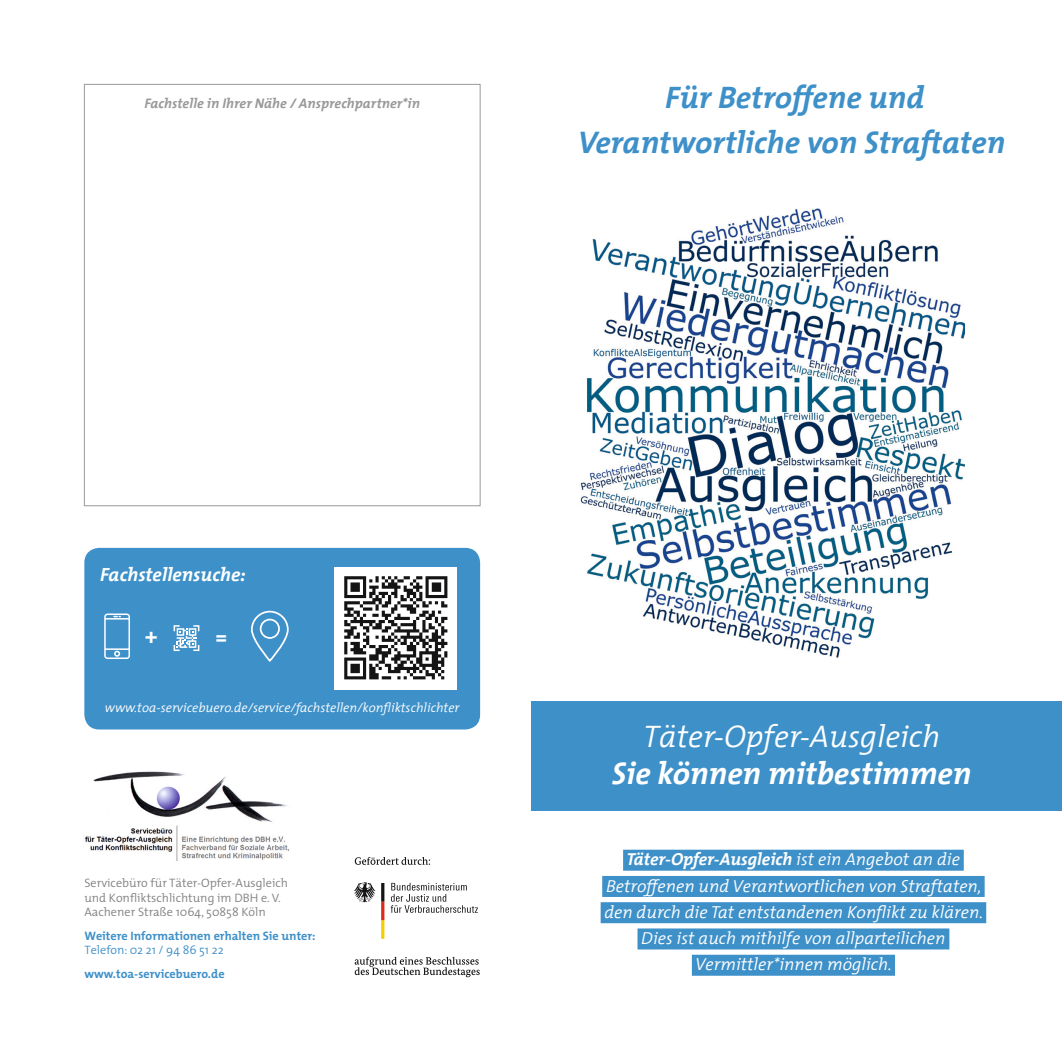
<style>
.page{position:relative;width:1062px;height:1062px;background:#fff}
.page>*{position:absolute;margin:0;border:0;box-sizing:border-box;transform-origin:0 0}
.t1{font:italic 700 31.5px/45.5px "The Mix";color:#3e90c9;text-align:center}
.t2{font:italic 300 31.5px "The Mix 4";color:#fff}
.t3{font:italic 700 31.5px "The Mix";color:#fff}
.t4{font:italic 700 21.7px "The Mix";color:#fff}
.t5{font:italic 700 19.25px "The Mix";color:#fff}
.t6{font:italic 300 17.5px/26.2px "The Mix 4";color:#fff;text-align:center}
.t7{font:italic 700 17.5px "The Mix";color:#fff}
.t8{font:italic 700 14px "The Mix";color:#999}
.t9{font:italic 300 13.12px "The Mix 4";color:#fff}
.t10{font:300 12.25px/14.7px "The Mix";color:#818181}
.t11{font:700 12.25px "The Mix";color:#3e90c9}
.t12{font:300 12.25px "The Mix";color:#3e90c9}
.s1{font-family:"The Mix 4";font-weight:300}
</style>
<div class="page">
<svg style="left:354px;top:857px;width:126px;height:120px"></svg>
<img style="left:84px;top:771px;width:205px;height:90px">
<div style="left:84px;top:548px;width:396px;height:181px;background:#3e90c9;border-radius:15px"></div>
<svg style="left:104px;top:613px;width:26px;height:46px"></svg>
<svg style="left:174px;top:625px;width:25px;height:26px"></svg>
<div style="left:334px;top:567px;width:123px;height:123px;background:#fff"></div>
<svg style="left:344px;top:576px;width:103px;height:103px"></svg>
<div style="left:251px;top:611px;width:38px;height:50px;border:2px solid #fff;border-radius:18px"></div>
<div style="left:260px;top:618px;width:20px;height:21px;border:2px solid #fff;border-radius:50%"></div>
<img style="left:580px;top:208px;width:384px;height:450px">
<div style="left:531px;top:701px;width:531px;height:109px;background:#3e90c9"></div>
<div style="left:623px;top:849px;width:340px;height:21px;background:#3e90c9"></div>
<div style="left:602px;top:876px;width:382px;height:21px;background:#3e90c9"></div>
<div style="left:600px;top:902px;width:386px;height:21px;background:#3e90c9"></div>
<div style="left:637px;top:928px;width:312px;height:21px;background:#3e90c9"></div>
<div style="left:692px;top:954px;width:203px;height:21px;background:#3e90c9"></div>
<p class="t8" style="left:144px;top:92px;width:277px">Fachstelle in Ihrer Nähe / Ansprechpartner*in</p>
<h1 class="t1" style="left:578px;top:73px;width:429px">Für Betroffene und<br>Verantwortliche von Straftaten</h1>
<p class="t5" style="left:100px;top:558px;width:147px">Fachstellensuche:</p>
<p class="t4" style="left:145px;top:618px;width:14px">+</p>
<p class="t4" style="left:215px;top:618px;width:14px">=</p>
<p class="t9" style="left:105px;top:696px;width:356px">www.toa-servicebuero.de/service/fachstellen/konfliktschlichter</p>
<p class="t10" style="left:84px;top:875px;width:205px">Servicebüro für Täter-Opfer-Ausgleich und Konfliktschlichtung im DBH e. V.<br>Aachener Straße 1064, 50858 Köln</p>
<p class="t11" style="left:84px;top:925px;width:233px">Weitere Informationen erhalten Sie unter:</p>
<p class="t12" style="left:84px;top:940px;width:141px">Telefon: 02 21 / 94 86 51 22</p>
<p class="t11" style="left:84px;top:963px;width:142px">www.toa-servicebuero.de</p>
<h1 class="t2" style="left:643px;top:710px;width:298px">Täter-Opfer-Ausgleich</h1>
<h1 class="t3" style="left:611px;top:747px;width:361px">Sie können mitbestimmen</h1>
<p class="t7" style="left:626px;top:845px;width:335px">Täter-Opfer-Ausgleich <span class="s1">ist ein Angebot an die</span></p>
<p class="t6" style="left:604px;top:872px;width:380px">Betroffenen und Verantwortlichen von Straftaten, den durch die Tat entstandenen Konflikt zu klären.<br>Dies ist auch mithilfe von allparteilichen Vermittler*innen möglich.</p>
</div>
